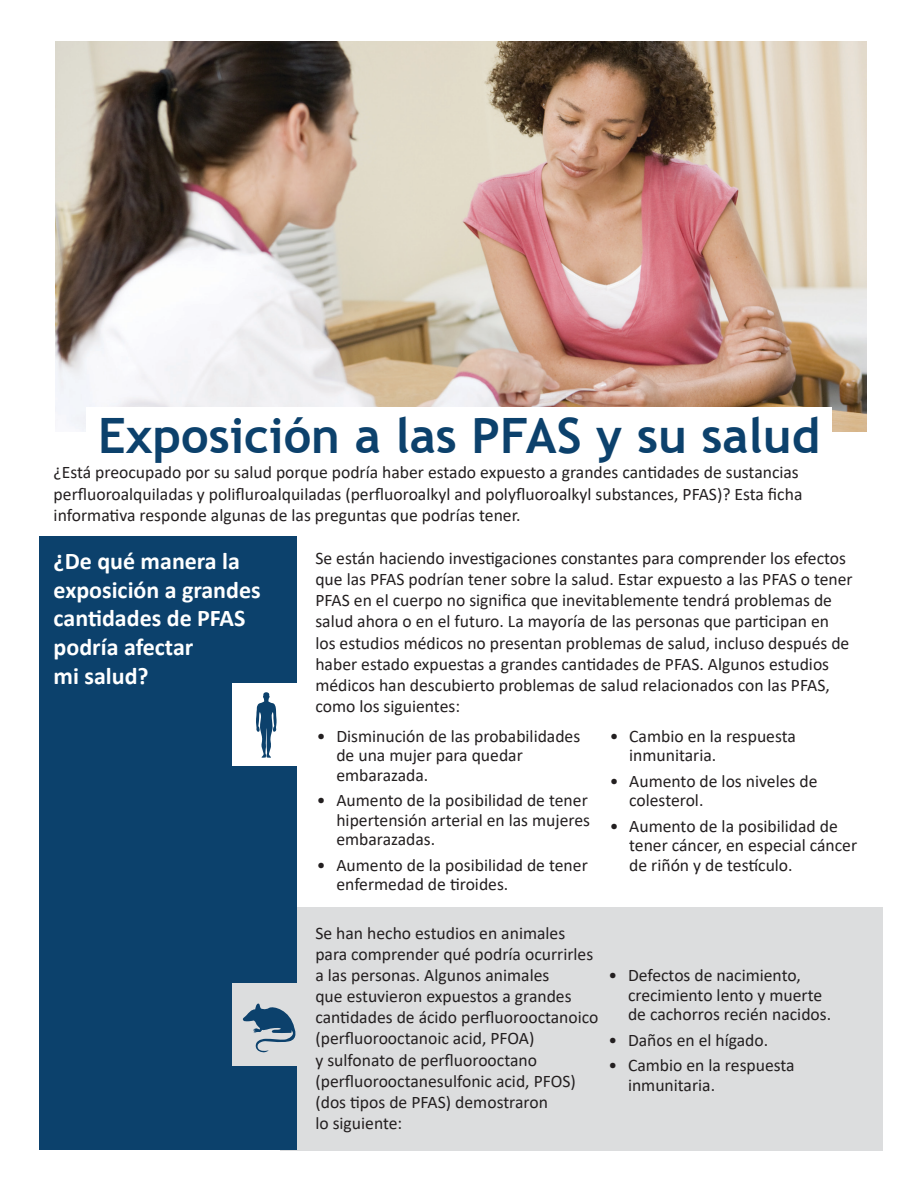
<style>
.page{position:relative;width:918px;height:1188px;background:#fff}
.page>*{position:absolute;margin:0;border:0;box-sizing:border-box;transform-origin:0 0}
.t1{font:700 48.75px "Trebuchet MS";color:#0c416c}
.t2{font:700 24px/28.8px "Calibri";color:#fff}
.t3{font:17.7px/21.1px "Calibri";color:#231f20}
</style>
<div class="page">
<div style="left:281px;top:907px;width:602px;height:243px;background:#dcddde"></div>
<img style="left:56px;top:41px;width:811px;height:391px">
<div style="left:86px;top:407px;width:746px;height:47px;background:#fff"></div>
<div style="left:40px;top:536px;width:257px;height:614px;background:#0c416c"></div>
<div style="left:233px;top:984px;width:71px;height:82px;background:#dcddde"></div>
<svg style="left:243px;top:1003px;width:52px;height:50px"></svg>
<div style="left:233px;top:684px;width:71px;height:82px;background:#fff"></div>
<svg style="left:256px;top:692px;width:21px;height:66px"></svg>
<h1 class="t1" style="left:98px;top:405px;width:723px">Exposición a las PFAS y su salud</h1>
<p class="t3" style="left:54px;top:462px;width:750px">¿Está preocupado por su salud porque podría haber estado expuesto a grandes cantidades de sustancias perfluoroalquiladas y polifluroalquiladas (perfluoroalkyl and polyfluoroalkyl substances, PFAS)? Esta ficha informativa responde algunas de las preguntas que podrías tener.</p>
<h2 class="t2" style="left:54px;top:546px;width:209px">¿De qué manera la exposición a grandes cantidades de PFAS podría afectar<br>mi salud?</h2>
<p class="t3" style="left:315px;top:547px;width:539px">Se están haciendo investigaciones constantes para comprender los efectos que las PFAS podrían tener sobre la salud. Estar expuesto a las PFAS o tener PFAS en el cuerpo no significa que inevitablemente tendrá problemas de salud ahora o en el futuro. La mayoría de las personas que participan en los estudios médicos no presentan problemas de salud, incluso después de haber estado expuestas a grandes cantidades de PFAS. Algunos estudios médicos han descubierto problemas de salud relacionados con las PFAS, como los siguientes:</p>
<p class="t3" style="left:336px;top:726px;width:245px;line-height:19.5px;text-indent:-20px">• Disminución de las probabilidades de una mujer para quedar embarazada.</p>
<p class="t3" style="left:336px;top:790px;width:255px;line-height:19.5px;text-indent:-20px">• Aumento de la posibilidad de tener hipertensión arterial en las mujeres embarazadas.</p>
<p class="t3" style="left:336px;top:855px;width:253px;line-height:19.5px;text-indent:-20px">• Aumento de la posibilidad de tener enfermedad de tiroides.</p>
<p class="t3" style="left:629px;top:726px;width:168px;line-height:19.5px;text-indent:-20px">• Cambio en la respuesta inmunitaria.</p>
<p class="t3" style="left:629px;top:771px;width:190px;line-height:19.5px;text-indent:-20px">• Aumento de los niveles de colesterol.</p>
<p class="t3" style="left:629px;top:816px;width:229px;line-height:19.5px;text-indent:-20px">• Aumento de la posibilidad de tener cáncer, en especial cáncer de riñón y de testículo.</p>
<p class="t3" style="left:315px;top:922px;width:285px">Se han hecho estudios en animales para comprender qué podría ocurrirles a las personas. Algunos animales<br>que estuvieron expuestos a grandes cantidades de ácido perfluorooctanoico (perfluorooctanoic acid, PFOA)<br>y sulfonato de perfluorooctano (perfluorooctanesulfonic acid, PFOS) (dos tipos de PFAS) demostraron<br>lo siguiente:</p>
<p class="t3" style="left:628px;top:965px;width:205px;line-height:19.5px;text-indent:-20px">• Defectos de nacimiento, crecimiento lento y muerte de cachorros recién nacidos.</p>
<p class="t3" style="left:609px;top:1029px;width:161px">• Daños en el hígado.</p>
<p class="t3" style="left:628px;top:1055px;width:168px;line-height:19.5px;text-indent:-20px">• Cambio en la respuesta inmunitaria.</p>
</div>
